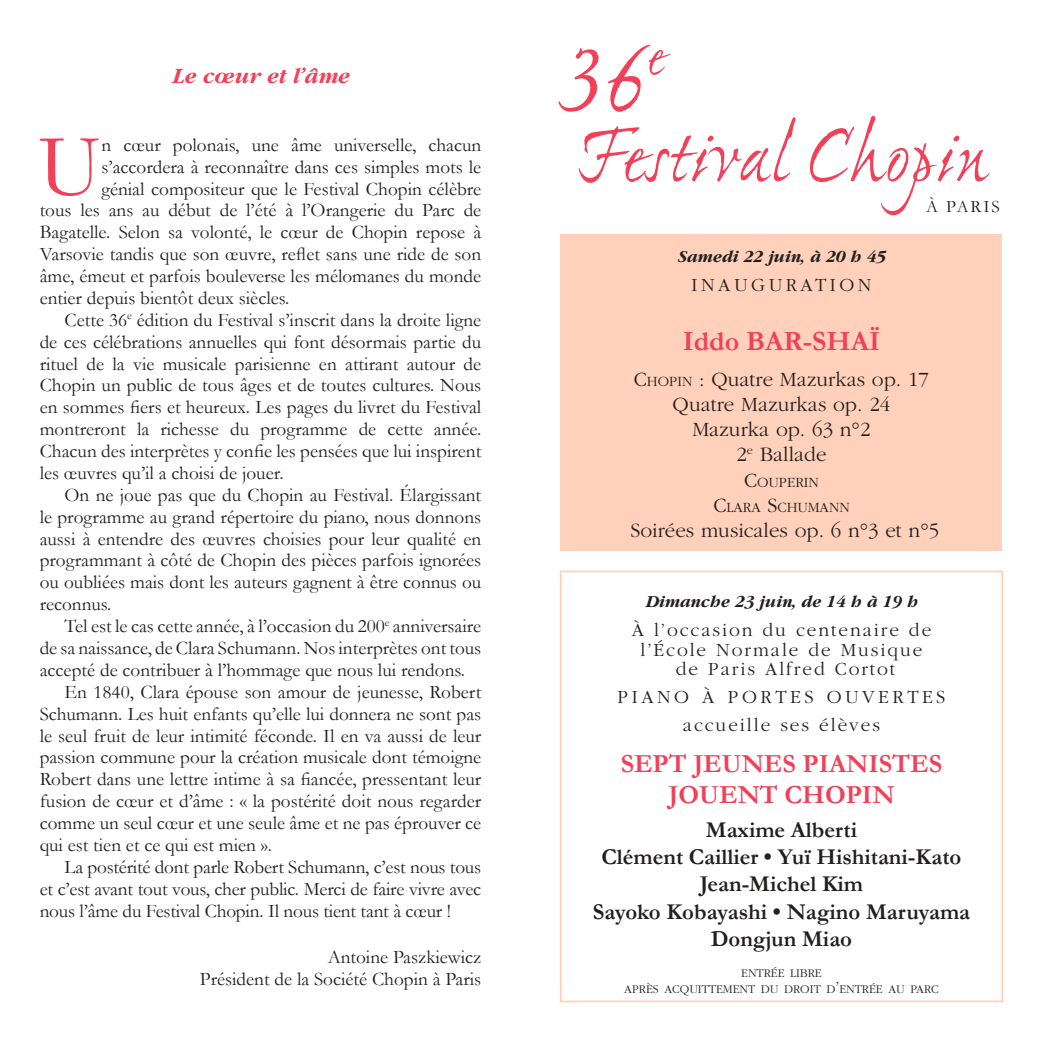
<style>
.page{position:relative;width:1042px;height:1042px;background:#fff}
.page>*{position:absolute;margin:0;border:0;box-sizing:border-box;transform-origin:0 0}
.t1{font:110.25px "Ex Ponto";color:#f24058}
.t2{font:89.42px "Garamond";color:#f24058}
.t3{font:85.75px "Ex Ponto";letter-spacing:-.01em;color:#f24058}
.t4{font:700 28px "Garamond";color:#f24058}
.t5{font:700 26.25px/31.5px "Garamond";color:#f24058;text-align:center}
.t6{font:700 22.75px/27.3px "Garamond";color:#241f1f;text-align:center}
.t7{font:italic 700 22.75px "Garamond";color:#f24058}
.t8{font:300 21px/25.2px "Garamond";color:#241f1f;text-align:center}
.t9{font:19.25px/21.9px "Garamond";color:#241f1f;text-align:right}
.t10{font:300 19.25px/19.2px "Garamond";letter-spacing:.1em;color:#241f1f;text-align:center}
.t11{font:300 19.25px/28px "Garamond";letter-spacing:.18em;color:#241f1f;text-align:center}
.t12{font:italic 700 17.5px "Garamond";color:#241f1f}
.t13{font:17.5px "Garamond";letter-spacing:.11em;color:#241f1f}
.t14{font:300 14.7px/25.2px "Garamond";color:#241f1f;text-align:center}
.t15{font:300 12.25px/15.8px "Garamond";color:#241f1f;text-align:center}
.s1{font-style:inherit}
.s2{font-size:14.7px}
.s3{font-size:21px}
.s4{font-size:17.5px}
</style>
<div class="page">
<div style="left:561px;top:234px;width:441px;height:317px;background:#ffd1bb"></div>
<div style="left:560px;top:570px;width:443px;height:432px;border:2px solid #ffd1bb"></div>
<p class="t7" style="left:171px;top:63px;width:179px">Le cœur et l’âme</p>
<h2 class="t2" style="left:38px;top:113px;width:65px">U</h2>
<p class="t9" style="left:101px;top:134px;width:381px">n cœur polonais, une âme universelle, chacun</p>
<p class="t9" style="left:101px;top:155px;width:381px">s’accordera à reconnaître dans ces simples mots le</p>
<p class="t9" style="left:101px;top:177px;width:381px">génial compositeur que le Festival Chopin célèbre</p>
<p class="t9" style="left:40px;top:199px;width:443px">tous les ans au début de l’été à l’Orangerie du Parc de</p>
<p class="t9" style="left:40px;top:221px;width:443px">Bagatelle. Selon sa volonté, le cœur de Chopin repose à</p>
<p class="t9" style="left:40px;top:243px;width:443px">Varsovie tandis que son œuvre, reflet sans une ride de son</p>
<p class="t9" style="left:40px;top:265px;width:443px">âme, émeut et parfois bouleverse les mélomanes du monde</p>
<p class="t9" style="left:40px;top:287px;width:251px">entier depuis bientôt deux siècles.</p>
<p class="t9" style="left:64px;top:309px;width:418px">Cette 36<sup>e</sup> édition du Festival s’inscrit dans la droite ligne</p>
<p class="t9" style="left:40px;top:330px;width:443px">de ces célébrations annuelles qui font désormais partie du</p>
<p class="t9" style="left:40px;top:352px;width:443px">rituel de la vie musicale parisienne en attirant autour de</p>
<p class="t9" style="left:40px;top:374px;width:443px">Chopin un public de tous âges et de toutes cultures. Nous</p>
<p class="t9" style="left:40px;top:396px;width:443px">en sommes fiers et heureux. Les pages du livret du Festival</p>
<p class="t9" style="left:40px;top:418px;width:443px">montreront la richesse du programme de cette année.</p>
<p class="t9" style="left:40px;top:440px;width:443px">Chacun des interprètes y confie les pensées que lui inspirent</p>
<p class="t9" style="left:40px;top:462px;width:245px">les œuvres qu’il a choisi de jouer.</p>
<p class="t9" style="left:64px;top:484px;width:418px">On ne joue pas que du Chopin au Festival. Élargissant</p>
<p class="t9" style="left:40px;top:505px;width:443px">le programme au grand répertoire du piano, nous donnons</p>
<p class="t9" style="left:40px;top:527px;width:443px">aussi à entendre des œuvres choisies pour leur qualité en</p>
<p class="t9" style="left:40px;top:549px;width:443px">programmant à côté de Chopin des pièces parfois ignorées</p>
<p class="t9" style="left:40px;top:571px;width:443px">ou oubliées mais dont les auteurs gagnent à être connus ou</p>
<p class="t9" style="left:40px;top:593px;width:73px">reconnus.</p>
<p class="t9" style="left:64px;top:615px;width:418px">Tel est le cas cette année, à l’occasion du 200<sup>e</sup> anniversaire</p>
<p class="t9" style="left:40px;top:637px;width:443px">de sa naissance, de Clara Schumann. Nos interprètes ont tous</p>
<p class="t9" style="left:40px;top:659px;width:427px">accepté de contribuer à l’hommage que nous lui rendons.</p>
<p class="t9" style="left:64px;top:680px;width:418px">En 1840, Clara épouse son amour de jeunesse, Robert</p>
<p class="t9" style="left:40px;top:702px;width:443px">Schumann. Les huit enfants qu’elle lui donnera ne sont pas</p>
<p class="t9" style="left:40px;top:724px;width:443px">le seul fruit de leur intimité féconde. Il en va aussi de leur</p>
<p class="t9" style="left:40px;top:746px;width:443px">passion commune pour la création musicale dont témoigne</p>
<p class="t9" style="left:40px;top:768px;width:443px">Robert dans une lettre intime à sa fiancée, pressentant leur</p>
<p class="t9" style="left:40px;top:790px;width:443px">fusion de cœur et d’âme : « la postérité doit nous regarder</p>
<p class="t9" style="left:40px;top:812px;width:443px">comme un seul cœur et une seule âme et ne pas éprouver ce</p>
<p class="t9" style="left:40px;top:834px;width:234px">qui est tien et ce qui est mien ».</p>
<p class="t9" style="left:64px;top:855px;width:418px">La postérité dont parle Robert Schumann, c’est nous tous</p>
<p class="t9" style="left:40px;top:877px;width:443px">et c’est avant tout vous, cher public. Merci de faire vivre avec</p>
<p class="t9" style="left:40px;top:899px;width:413px">nous l’âme du Festival Chopin. Il nous tient tant à cœur !</p>
<p class="t9" style="left:200px;top:946px;width:283px">Antoine Paszkiewicz<br>Président de la Société Chopin à Paris</p>
<h1 class="t1" style="left:561px;top:23px;width:106px">36<sup>e</sup></h1>
<h3 class="t3" style="left:575px;top:113px;width:414px">Festival Chopin</h3>
<p class="t13" style="left:926px;top:196px;width:75px">À PARIS</p>
<p class="t12" style="left:677px;top:247px;width:210px">Samedi 22 juin, à 20 h 45</p>
<p class="t11" style="left:691px;top:271px;width:181px">INAUGURATION</p>
<h3 class="t4" style="left:683px;top:324px;width:199px">Iddo BAR-SHAÏ</h3>
<p class="t8" style="left:634px;top:367px;width:297px"><span class="s1">C</span><span class="s2">HOPIN</span> <span class="s1">:</span> Quatre Mazurkas op. 17<br>Quatre Mazurkas op. 24<br>Mazurka op. 63 n°2<br>2<sup>e</sup> Ballade</p>
<p class="t14" style="left:713px;top:469px;width:138px"><span class="s3">C</span>OUPERIN<br><span class="s3">C</span>LARA <span class="s3">S</span>CHUMANN</p>
<p class="t8" style="left:630px;top:518px;width:310px">Soirées musicales op. 6 n°3 et n°5</p>
<p class="t12" style="left:645px;top:591px;width:274px">Dimanche 23 juin, de 14 h à 19 h</p>
<p class="t10" style="left:632px;top:621px;width:301px">À l’occasion du centenaire de l’École Normale de Musique de Paris Alfred Cortot</p>
<p class="t11" style="left:617px;top:683px;width:329px">PIANO À PORTES OUVERTES accueille ses élèves</p>
<h3 class="t5" style="left:621px;top:747px;width:323px">SEPT JEUNES PIANISTES<br>JOUENT CHOPIN</h3>
<p class="t6" style="left:593px;top:815px;width:379px">Maxime Alberti<br>Clément Caillier • Yuï Hishitani-Kato<br>Jean-Michel Kim<br>Sayoko Kobayashi • Nagino Maruyama<br>Dongjun Miao</p>
<p class="t15" style="left:624px;top:965px;width:315px">ENTRÉE LIBRE<br>APRÈS ACQUITTEMENT DU DROIT D<span class="s4">’</span>ENTRÉE AU PARC</p>
</div>
